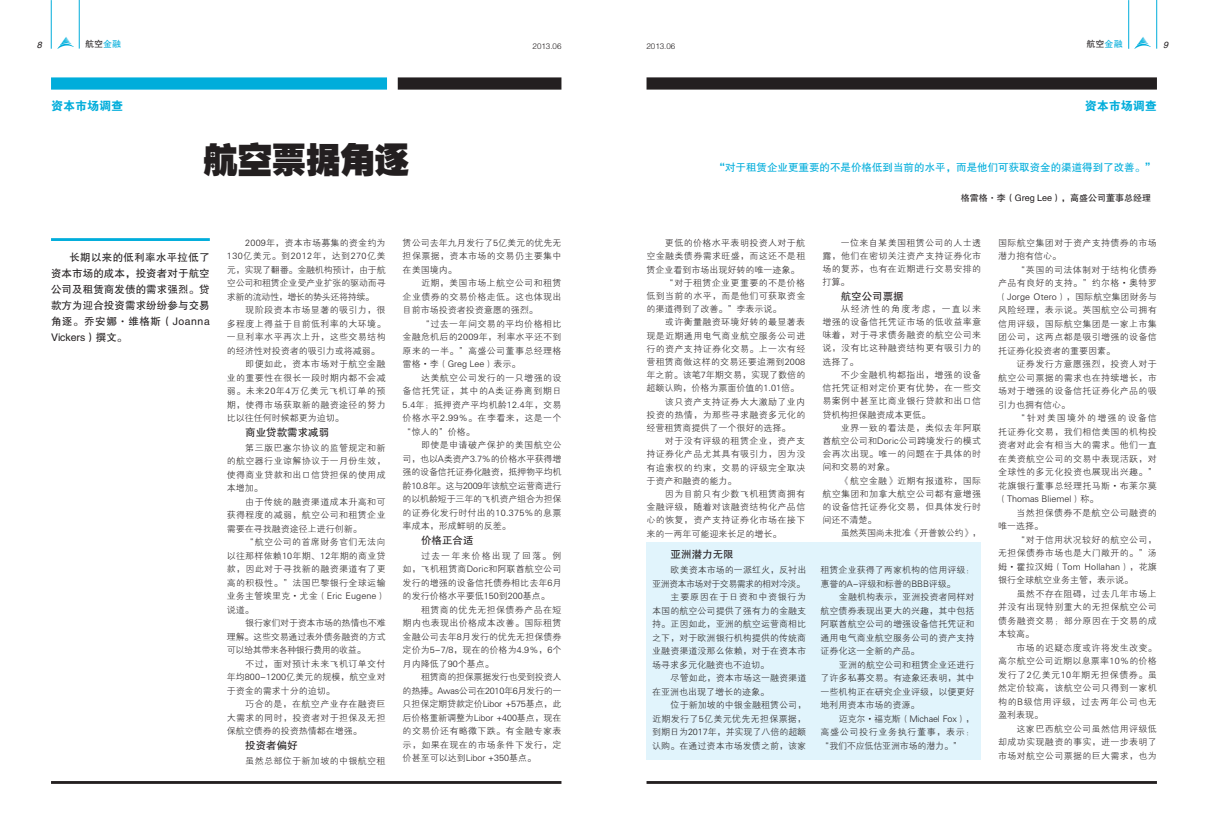
<style>
.page{position:relative;width:1208px;height:825px;background:#fff}
.page>*{position:absolute;margin:0;border:0;box-sizing:border-box;transform-origin:0 0}
.t1{font:35px "FZCCHJW GB1 0";color:#231f20}
.t2{font:12px "FZDHTJW GB1 0";color:#00addb}
.t3{font:10.5px/16px "FZHTJW GB1 0";letter-spacing:.01em;color:#231f20;text-align:justify}
.t4{font:10.5px "FZHTJW GB1 0";color:#00addb}
.t5{font:9px/13.5px "FZXH1 K GBK1 0";letter-spacing:.04em;color:#231f20;text-align:justify}
.t6{font:9px/13.5px "FZXH1 K GBK1 0";letter-spacing:.005em;color:#231f20}
.t7{font:9px "FZXH1 K GBK1 0";color:#231f20}
.t8{font:9px "FZHTJW GB1 0";color:#231f20}
.t9{font:9px "FZXH1 K GBK1 0";letter-spacing:-.005em;color:#231f20}
.t10{font:9px "FZXH1 K GBK1 0";letter-spacing:-.06em;color:#231f20}
.t11{font:9px "FZXH1 K GBK1 0";letter-spacing:-.025em;color:#231f20}
.t12{font:9px "FZXH1 K GBK1 0";letter-spacing:.08em;color:#231f20}
.t13{font:8px "FZZDXJW GB1 0";color:#231f20}
.s1{color:#00addb}
</style>
<div class="page">
<hr style="left:51px;top:0;width:1px;height:49px;background:#00addb">
<hr style="left:79px;top:0;width:1px;height:49px;background:#00addb">
<img style="left:57px;top:37px;width:16px;height:12px">
<hr style="left:51px;top:781px;width:510px;height:3px;background:#231f20">
<hr style="left:646px;top:781px;width:511px;height:3px;background:#231f20">
<hr style="left:1128px;top:0;width:1px;height:49px;background:#00addb">
<hr style="left:1156px;top:0;width:1px;height:49px;background:#00addb">
<img style="left:1134px;top:37px;width:16px;height:12px">
<div style="left:51px;top:77px;width:336px;height:13px;background:#00addb"></div>
<div style="left:398px;top:77px;width:163px;height:13px;background:#231f20"></div>
<hr style="left:51px;top:238px;width:159px;height:3px;background:#00addb">
<div style="left:646px;top:77px;width:511px;height:13px;background:#231f20"></div>
<div style="left:646px;top:542px;width:335px;height:218px;background:#e1f4fc"></div>
<p class="t8" style="left:85px;top:39px;width:37px">航空<span class="s1">金融</span></p>
<p class="t13" style="left:532px;top:42px;width:30px">2013.06</p>
<p class="t13" style="left:646px;top:42px;width:30px">2013.06</p>
<p class="t8" style="left:1086px;top:39px;width:37px">航空<span class="s1">金融</span></p>
<h2 class="t2" style="left:51px;top:99px;width:74px">资本市场调查</h2>
<h1 class="t1" style="left:203px;top:140px;width:207px">航空票据角逐</h1>
<p class="t3" style="left:51px;top:250px;width:160px;text-indent:18px">长期以来的低利率水平拉低了资本市场的成本，投资者对于航空公司及租赁商发债的需求强烈。贷款方为迎合投资需求纷纷参与交易角逐。乔安娜·维格斯（Joanna Vickers）撰文。</p>
<p class="t5" style="left:227px;top:236px;width:160px;text-indent:18px">2009年，资本市场募集的资金约为130亿美元。到2012年，达到270亿美元，实现了翻番。金融机构预计，由于航空公司和租赁企业受产业扩张的驱动而寻求新的流动性，增长的势头还将持续。</p>
<p class="t5" style="left:245px;top:304px;width:142px">现阶段资本市场显著的吸引力，很</p>
<p class="t5" style="left:227px;top:317px;width:160px">多程度上得益于目前低利率的大环境。</p>
<p class="t5" style="left:227px;top:331px;width:160px">一旦利率水平再次上升，这些交易结构</p>
<p class="t7" style="left:227px;top:346px;width:154px">的经济性对投资者的吸引力或将减弱。</p>
<p class="t5" style="left:245px;top:358px;width:142px">即便如此，资本市场对于航空金融</p>
<p class="t5" style="left:227px;top:371px;width:160px">业的重要性在很长一段时期内都不会减</p>
<p class="t5" style="left:227px;top:385px;width:160px">弱。未来20年4万亿美元飞机订单的预</p>
<p class="t5" style="left:227px;top:398px;width:160px">期，使得市场获取新的融资途径的努力</p>
<p class="t7" style="left:227px;top:413px;width:118px">比以往任何时候都更为迫切。</p>
<p class="t3" style="left:245px;top:425px;width:85px">商业贷款需求减弱</p>
<p class="t5" style="left:227px;top:441px;width:160px;text-indent:18px">第三版巴塞尔协议的监管规定和新的航空器行业谅解协议于一月份生效，使得商业贷款和出口信贷担保的使用成本增加。</p>
<p class="t5" style="left:227px;top:495px;width:160px;text-indent:18px">由于传统的融资渠道成本升高和可获得程度的减弱，航空公司和租赁企业需要在寻找融资途径上进行创新。</p>
<p class="t5" style="left:227px;top:536px;width:160px;text-indent:18px">“航空公司的首席财务官们无法向以往那样依赖10年期、12年期的商业贷款，因此对于寻找新的融资渠道有了更高的积极性。”法国巴黎银行全球运输业务主管埃里克·尤金（Eric Eugene）说道。</p>
<p class="t5" style="left:227px;top:617px;width:160px;text-indent:18px">银行家们对于资本市场的热情也不难理解。这些交易通过表外债务融资的方式可以给其带来各种银行费用的收益。</p>
<p class="t5" style="left:227px;top:657px;width:160px;text-indent:18px">不过，面对预计未来飞机订单交付年均800-1200亿美元的规模，航空业对于资金的需求十分的迫切。</p>
<p class="t5" style="left:227px;top:698px;width:160px;text-indent:18px">巧合的是，在航空产业存在融资巨大需求的同时，投资者对于担保及无担保航空债券的投资热情都在增强。</p>
<p class="t3" style="left:245px;top:738px;width:54px">投资者偏好</p>
<p class="t5" style="left:245px;top:754px;width:142px">虽然总部位于新加坡的中银航空租</p>
<p class="t5" style="left:403px;top:236px;width:160px">赁公司去年九月发行了5亿美元的优先无担保票据，资本市场的交易仍主要集中在美国境内。</p>
<p class="t5" style="left:403px;top:277px;width:160px;text-indent:18px">近期，美国市场上航空公司和租赁企业债券的交易价格走低。这也体现出目前市场投资者投资意愿的强烈。</p>
<p class="t5" style="left:403px;top:317px;width:160px;text-indent:18px">“过去一年间交易的平均价格相比金融危机后的2009年，利率水平还不到原来的一半。”高盛公司董事总经理格雷格·李（Greg Lee）表示。</p>
<p class="t5" style="left:403px;top:371px;width:160px;text-indent:18px">达美航空公司发行的一只增强的设备信托凭证，其中的A类证券离到期日5.4年；抵押资产平均机龄12.4年，交易价格水平2.99%。在李看来，这是一个“惊人的”价格。</p>
<p class="t5" style="left:403px;top:439px;width:160px;text-indent:18px">即使是申请破产保护的美国航空公司，也以A类资产3.7%的价格水平获得增强的设备信托证券化融资，抵押物平均机龄10.8年。这与2009年该航空运营商进行的以机龄短于三年的飞机资产组合为担保的证券化发行时付出的10.375%的息票率成本，形成鲜明的反差。</p>
<p class="t3" style="left:421px;top:533px;width:54px">价格正合适</p>
<p class="t5" style="left:403px;top:549px;width:160px;text-indent:18px">过去一年来价格出现了回落。例如，飞机租赁商Doric和阿联酋航空公司发行的增强的设备信托债券相比去年6月的发行价格水平要低150到200基点。</p>
<p class="t5" style="left:403px;top:603px;width:160px;text-indent:18px">租赁商的优先无担保债券产品在短期内也表现出价格成本改善。国际租赁金融公司去年8月发行的优先无担保债券定价为5-7/8，现在的价格为4.9%，6个月内降低了90个基点。</p>
<p class="t5" style="left:403px;top:671px;width:160px;text-indent:18px">租赁商的担保票据发行也受到投资人的热捧。Awas公司在2010年6月发行的一只担保定期贷款定价Libor +575基点，此后价格重新调整为Libor +400基点，现在的交易价还有略微下跌。有金融专家表示，如果在现在的市场条件下发行，定价甚至可以达到Libor +350基点。</p>
<h2 class="t2" style="left:1085px;top:99px;width:73px">资本市场调查</h2>
<p class="t4" style="left:714px;top:161px;width:442px">“对于租赁企业更重要的不是价格低到当前的水平，而是他们可获取资金的渠道得到了改善。”</p>
<p class="t8" style="left:960px;top:193px;width:192px">格雷格·李（Greg Lee），高盛公司董事总经理</p>
<p class="t5" style="left:665px;top:236px;width:142px">更低的价格水平表明投资人对于航</p>
<p class="t5" style="left:646px;top:250px;width:160px">空金融类债券需求旺盛，而这还不是租</p>
<p class="t7" style="left:646px;top:264px;width:154px">赁企业看到市场出现好转的唯一迹象。</p>
<p class="t5" style="left:665px;top:276px;width:142px">“对于租赁企业更重要的不是价格</p>
<p class="t5" style="left:646px;top:289px;width:160px">低到当前的水平，而是他们可获取资金</p>
<p class="t7" style="left:646px;top:304px;width:136px">的渠道得到了改善。”李表示说。</p>
<p class="t5" style="left:665px;top:316px;width:142px">或许衡量融资环境好转的最显著表</p>
<p class="t5" style="left:646px;top:329px;width:160px">现是近期通用电气商业航空服务公司进</p>
<p class="t5" style="left:646px;top:342px;width:160px">行的资产支持证券化交易。上一次有经</p>
<p class="t5" style="left:646px;top:355px;width:160px">营租赁商做这样的交易还要追溯到2008</p>
<p class="t6" style="left:646px;top:368px;width:160px">年之前。该笔7年期交易，实现了数倍的</p>
<p class="t7" style="left:646px;top:383px;width:154px">超额认购，价格为票面价值的1.01倍。</p>
<p class="t5" style="left:665px;top:395px;width:142px">该只资产支持证券大大激励了业内</p>
<p class="t5" style="left:646px;top:408px;width:160px">投资的热情，为那些寻求融资多元化的</p>
<p class="t7" style="left:646px;top:423px;width:145px">经营租赁商提供了一个很好的选择。</p>
<p class="t5" style="left:665px;top:434px;width:142px">对于没有评级的租赁企业，资产支</p>
<p class="t5" style="left:646px;top:448px;width:160px">持证券化产品尤其具有吸引力，因为没</p>
<p class="t5" style="left:646px;top:461px;width:160px">有追索权的约束，交易的评级完全取决</p>
<p class="t7" style="left:646px;top:476px;width:91px">于资产和融资的能力。</p>
<p class="t5" style="left:665px;top:487px;width:142px">因为目前只有少数飞机租赁商拥有</p>
<p class="t5" style="left:646px;top:500px;width:160px">金融评级，随着对该融资结构化产品信</p>
<p class="t5" style="left:646px;top:514px;width:160px">心的恢复，资产支持证券化市场在接下</p>
<p class="t7" style="left:646px;top:528px;width:136px">来的一两年可能迎来长足的增长。</p>
<p class="t3" style="left:670px;top:547px;width:64px">亚洲潜力无限</p>
<p class="t6" style="left:670px;top:564px;width:137px">欧美资本市场的一派红火，反衬出</p>
<p class="t10" style="left:652px;top:579px;width:154px">亚洲资本市场对于交易需求的相对冷淡。</p>
<p class="t12" style="left:670px;top:592px;width:137px">主要原因在于日资和中资银行为</p>
<p class="t6" style="left:652px;top:604px;width:156px">本国的航空公司提供了强有力的金融支</p>
<p class="t6" style="left:652px;top:618px;width:156px">持。正因如此，亚洲的航空运营商相比</p>
<p class="t6" style="left:652px;top:631px;width:156px">之下，对于欧洲银行机构提供的传统商</p>
<p class="t6" style="left:652px;top:645px;width:156px">业融资渠道没那么依赖，对于在资本市</p>
<p class="t7" style="left:652px;top:660px;width:118px">场寻求多元化融资也不迫切。</p>
<p class="t6" style="left:670px;top:672px;width:137px">尽管如此，资本市场这一融资渠道</p>
<p class="t7" style="left:652px;top:687px;width:118px">在亚洲也出现了增长的迹象。</p>
<p class="t6" style="left:670px;top:699px;width:137px">位于新加坡的中银金融租赁公司，</p>
<p class="t5" style="left:652px;top:712px;width:156px">近期发行了5亿美元优先无担保票据，</p>
<p class="t9" style="left:652px;top:727px;width:156px">到期日为2017年，并实现了八倍的超额</p>
<p class="t6" style="left:652px;top:739px;width:156px">认购。在通过资本市场发债之前，该家</p>
<p class="t5" style="left:822px;top:236px;width:160px;line-height:13.2px;text-indent:18px">一位来自某美国租赁公司的人士透露，他们在密切关注资产支持证券化市场的复苏，也有在近期进行交易安排的打算。</p>
<p class="t3" style="left:840px;top:288px;width:64px">航空公司票据</p>
<p class="t5" style="left:822px;top:302px;width:160px;line-height:13.2px;text-indent:18px">从经济性的角度考虑，一直以来增强的设备信托凭证市场的低收益率意味着，对于寻求债务融资的航空公司来说，没有比这种融资结构更有吸引力的选择了。</p>
<p class="t5" style="left:822px;top:368px;width:160px;line-height:13.2px;text-indent:18px">不少金融机构都指出，增强的设备信托凭证相对定价更有优势，在一些交易案例中甚至比商业银行贷款和出口信贷机构担保融资成本更低。</p>
<p class="t5" style="left:822px;top:421px;width:160px;line-height:13.2px;text-indent:18px">业界一致的看法是，类似去年阿联酋航空公司和Doric公司跨境发行的模式会再次出现。唯一的问题在于具体的时间和交易的对象。</p>
<p class="t5" style="left:822px;top:474px;width:160px;line-height:13.2px;text-indent:18px">《航空金融》近期有报道称，国际航空集团和加拿大航空公司都有意增强的设备信托证券化交易，但具体发行时间还不清楚。</p>
<p class="t11" style="left:840px;top:528px;width:142px">虽然英国尚未批准《开普敦公约》，</p>
<p class="t6" style="left:820px;top:564px;width:156px">租赁企业获得了两家机构的信用评级：惠誉的A-评级和标普的BBB评级。</p>
<p class="t5" style="left:820px;top:591px;width:156px;text-indent:18px">金融机构表示，亚洲投资者同样对航空债券表现出更大的兴趣，其中包括阿联酋航空公司的增强设备信托凭证和通用电气商业航空服务公司的资产支持证券化这一全新的产品。</p>
<p class="t5" style="left:820px;top:658px;width:156px;text-indent:18px">亚洲的航空公司和租赁企业还进行了许多私募交易。有迹象还表明，其中一些机构正在研究企业评级，以便更好地利用资本市场的资源。</p>
<p class="t5" style="left:820px;top:712px;width:156px;text-indent:18px">迈克尔·福克斯（Michael Fox），高盛公司投行业务执行董事，表示：“我们不应低估亚洲市场的潜力。”</p>
<p class="t5" style="left:998px;top:236px;width:160px">国际航空集团对于资产支持债券的市场潜力抱有信心。</p>
<p class="t5" style="left:998px;top:263px;width:160px;text-indent:18px">“英国的司法体制对于结构化债券产品有良好的支持。”约尔格·奥特罗（Jorge Otero），国际航空集团财务与风险经理，表示说。英国航空公司拥有信用评级，国际航空集团是一家上市集团公司，这两点都是吸引增强的设备信托证券化投资者的重要因素。</p>
<p class="t5" style="left:998px;top:358px;width:160px;text-indent:18px">证券发行方意愿强烈，投资人对于航空公司票据的需求也在持续增长，市场对于增强的设备信托证券化产品的吸引力也拥有信心。</p>
<p class="t5" style="left:998px;top:412px;width:160px;text-indent:18px">“针对美国境外的增强的设备信托证券化交易，我们相信美国的机构投资者对此会有相当大的需求。他们一直在美资航空公司的交易中表现活跃，对全球性的多元化投资也展现出兴趣。”花旗银行董事总经理托马斯·布莱尔莫（Thomas Bliemel）称。</p>
<p class="t5" style="left:998px;top:506px;width:160px;text-indent:18px">当然担保债券不是航空公司融资的唯一选择。</p>
<p class="t5" style="left:998px;top:533px;width:160px;text-indent:18px">“对于信用状况较好的航空公司，无担保债券市场也是大门敞开的。”汤姆·霍拉汉姆（Tom Hollahan），花旗银行全球航空业务主管，表示说。</p>
<p class="t5" style="left:998px;top:587px;width:160px;text-indent:18px">虽然不存在阻碍，过去几年市场上并没有出现特别重大的无担保航空公司债务融资交易；部分原因在于交易的成本较高。</p>
<p class="t5" style="left:998px;top:641px;width:160px;text-indent:18px">市场的迟疑态度或许将发生改变。高尔航空公司近期以息票率10%的价格发行了2亿美元10年期无担保债券。虽然定价较高，该航空公司只得到一家机构的B级信用评级，过去两年公司也无盈利表现。</p>
<p class="t5" style="left:998px;top:722px;width:160px;text-indent:18px">这家巴西航空公司虽然信用评级低却成功实现融资的事实，进一步表明了市场对航空公司票据的巨大需求，也为</p>
</div>
